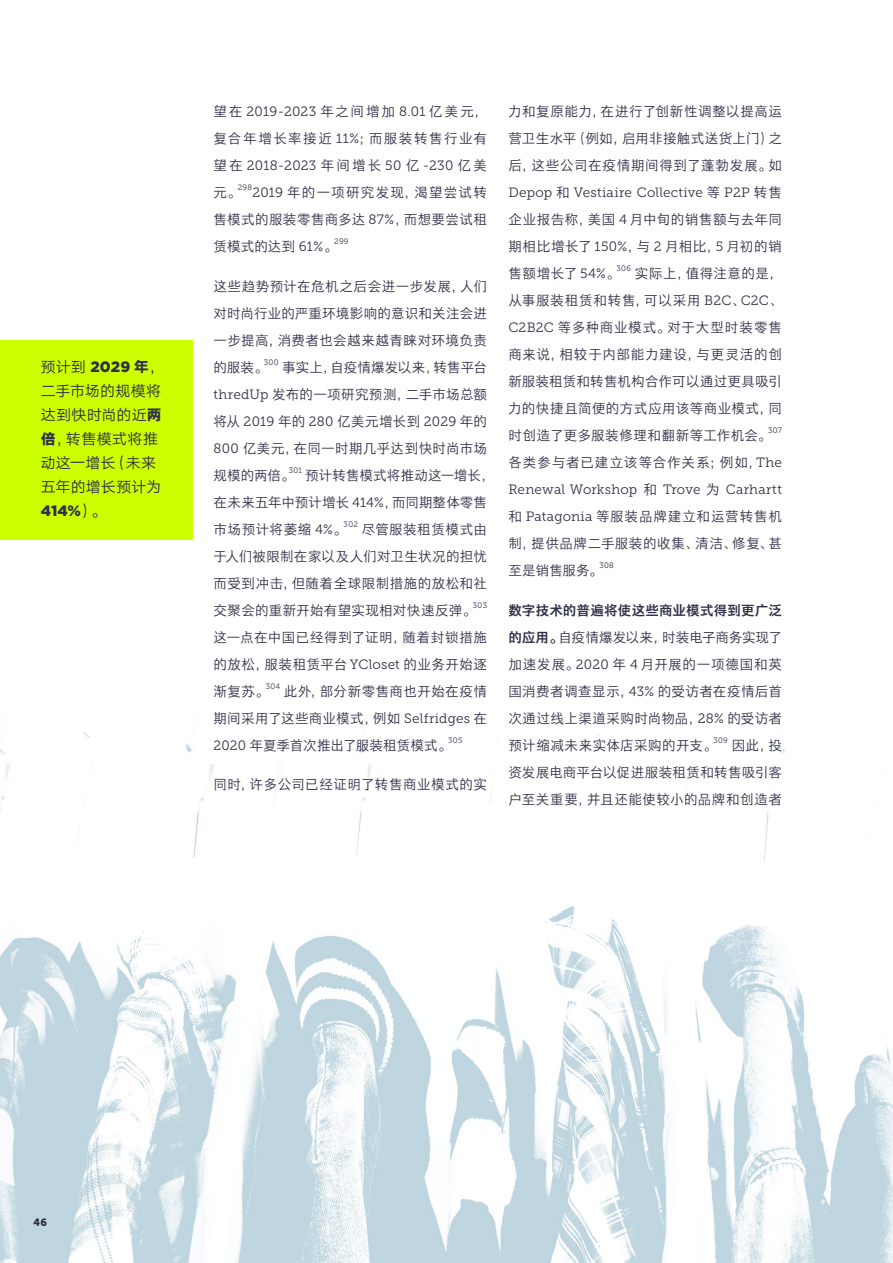
<style>
.page{position:relative;width:893px;height:1263px;background:#fff}
.page>*{position:absolute;margin:0;border:0;box-sizing:border-box;transform-origin:0 0}
.t1{font:15px/24px "HY Qi Hei EZS";letter-spacing:.005em;color:#2f2f46}
.t2{font:900 15px "Gotham";color:#2f2f46}
.t3{font:13.5px/27px "HY Tie Xian Hei DEJ";letter-spacing:.03em;color:#2f2f46;text-align:justify}
.t4{font:13.5px "Museo Slab 300";letter-spacing:.02em;color:#2f2f46}
.t5{font:13.5px/27px "HY Tie Xian Hei DEJ";letter-spacing:.01em;color:#2f2f46}
.t6{font:13.5px "HY Tie Xian Hei DEJ";letter-spacing:.08em;color:#2f2f46}
.t7{font:13.5px "HY Tie Xian Hei DEJ";letter-spacing:.11em;color:#2f2f46}
.t8{font:13.5px "HY Tie Xian Hei FEJ";letter-spacing:.01em;color:#2f2f46}
.t9{font:10.5px "Museo Slab 900";color:#2f2f46}
.t10{font:7.8px "Museo Slab 300";letter-spacing:.035em;color:#2f2f46}
.s1{font-family:"Gotham";font-weight:900}
.s2{font-family:"HY Qi Hei IZW"}
.s3{font-family:"HY Qi Hei EZS";font-weight:400}
.s4{font-family:"HY Tie Xian Hei DEJ"}
.s5{font-family:"Museo Slab 300"}
.s6{font-family:"HY Tie Xian Hei FEJ"}
</style>
<div class="page">
<img style="left:0;top:732px;width:893px;height:531px">
<div style="left:0;top:340px;width:192px;height:200px;background:#cf0"></div>
<p class="t1" style="left:41px;top:355px;width:123px">䎖㚧勢 <span class="s1">2029</span> <span class="s2">灭</span>䯖鲈忲壈鯫艊㓇浧啔㫊勢寚暚啹艊㫝<span class="s2">N丙</span>䯖㩸綈浧媀啔扢誤㫥酽亱䂏䯒梥棾鲕妘艊亱䂏䎖㚧踵</p>
<p class="t2" style="left:41px;top:501px;width:66px">414%<span class="s3">䯓、</span></p>
<p class="t4" style="left:213px;top:104px;width:275px"><span class="s4">望在</span> 2019-2023 <span class="s4">年之间增加</span> 8.01 <span class="s4">亿美元，</span></p>
<p class="t7" style="left:213px;top:129px;width:275px">复合年增长率接近 <span class="s5">11%</span>；而服装转售行业有</p>
<p class="t4" style="left:213px;top:158px;width:275px"><span class="s4">望在</span> 2018-2023 <span class="s4">年间增长</span> 50 <span class="s4">亿</span> -230 <span class="s4">亿美</span></p>
<p class="t3" style="left:213px;top:178px;width:28px">元。</p>
<p class="t10" style="left:238px;top:183px;width:16px">298</p>
<p class="t3" style="left:213px;top:178px;width:275px;text-indent:39px"><span class="s5">2019</span> 年的一项研究发现，渴望尝试转售模式的服装零售商多达 <span class="s5">87%</span>，而想要尝试租赁模式的达到 <span class="s5">61%</span>。</p>
<p class="t10" style="left:334px;top:237px;width:16px">299</p>
<p class="t3" style="left:213px;top:272px;width:275px">这些趋势预计在危机之后会进一步发展，人们对时尚行业的严重环境影响的意识和关注会进一步提高，消费者也会越来越青睐对环境负责的服装。</p>
<p class="t10" style="left:264px;top:358px;width:16px">300</p>
<p class="t3" style="left:213px;top:353px;width:275px;text-indent:69px">事实上，自疫情爆发以来，转售平台<span class="s5">thredUp</span> 发布的一项研究预测，二手市场总额将从 <span class="s5">2019</span> 年的 <span class="s5">280</span> 亿美元增长到 <span class="s5">2029</span> 年的<span class="s5">800</span> 亿美元，在同一时期几乎达到快时尚市场规模的两倍。</p>
<p class="t10" style="left:289px;top:466px;width:15px">301</p>
<p class="t5" style="left:213px;top:461px;width:282px;text-indent:92px">预计转售模式将推动这一增长，在未来五年中预计增长 <span class="s5">414%</span>，而同期整体零售市场预计将萎缩 <span class="s5">4%</span>。</p>
<p class="t10" style="left:344px;top:520px;width:16px">302</p>
<p class="t3" style="left:213px;top:515px;width:275px;text-indent:148px">尽管服装租赁模式由于人们被限制在家以及人们对卫生状况的担忧而受到冲击，但随着全球限制措施的放松和社交聚会的重新开始有望实现相对快速反弹。</p>
<p class="t10" style="left:473px;top:601px;width:16px">303</p>
<p class="t3" style="left:213px;top:623px;width:275px">这一点在中国已经得到了证明，随着封锁措施的放松，服装租赁平台 <span class="s5">YCloset</span> 的业务开始逐渐复苏。</p>
<p class="t10" style="left:266px;top:682px;width:16px">304</p>
<p class="t3" style="left:213px;top:677px;width:275px;text-indent:70px">此外，部分新零售商也开始在疫情期间采用了这些商业模式，例如 <span class="s5">Selfridges</span> 在<span class="s5">2020</span> 年夏季首次推出了服装租赁模式。</p>
<p class="t10" style="left:448px;top:736px;width:16px">305</p>
<p class="t3" style="left:213px;top:771px;width:275px">同时，许多公司已经证明了转售商业模式的实</p>
<p class="t3" style="left:508px;top:97px;width:275px">力和复原能力，在进行了创新性调整以提高运营卫生水平（例如，启用非接触式送货上门）之后，这些公司在疫情期间得到了蓬勃发展。如</p>
<p class="t4" style="left:508px;top:185px;width:275px">Depop <span class="s4">和</span> Vestiaire Collective <span class="s4">等</span> P2P <span class="s4">转售</span></p>
<p class="t3" style="left:508px;top:205px;width:275px">企业报告称，美国 <span class="s5">4</span> 月中旬的销售额与去年同期相比增长了 <span class="s5">150%</span>，与 <span class="s5">2</span> 月相比，<span class="s5">5</span> 月初的销售额增长了 <span class="s5">54%</span>。</p>
<p class="t10" style="left:617px;top:264px;width:16px">306</p>
<p class="t3" style="left:508px;top:259px;width:275px;text-indent:126px">实际上，值得注意的是，从事服装租赁和转售，可以采用 <span class="s5">B2C</span>、<span class="s5">C2C</span>、<span class="s5">C2B2C</span> 等多种商业模式。对于大型时装零售商来说，相较于内部能力建设，与更灵活的创新服装租赁和转售机构合作可以通过更具吸引力的快捷且简便的方式应用该等商业模式，同时创造了更多服装修理和翻新等工作机会。</p>
<p class="t10" style="left:768px;top:426px;width:15px">307</p>
<p class="t6" style="left:508px;top:453px;width:275px">各类参与者已建立该等合作关系；例如，<span class="s5">The</span></p>
<p class="t4" style="left:508px;top:482px;width:275px">Renewal Workshop <span class="s4">和</span> Trove <span class="s4">为</span> Carhartt</p>
<p class="t3" style="left:508px;top:502px;width:275px">和 <span class="s5">Patagonia</span> 等服装品牌建立和运营转售机制，提供品牌二手服装的收集、清洁、修复、甚至是销售服务。</p>
<p class="t10" style="left:599px;top:561px;width:16px">308</p>
<p class="t8" style="left:508px;top:601px;width:275px">数字技术的普遍将使这些商业模式得到更广泛</p>
<p class="t3" style="left:508px;top:623px;width:275px"><span class="s6">的应用。</span>自疫情爆发以来，时装电子商务实现了加速发展。<span class="s5">2020</span> 年 <span class="s5">4</span> 月开展的一项德国和英国消费者调查显示，<span class="s5">43%</span> 的受访者在疫情后首次通过线上渠道采购时尚物品，<span class="s5">28%</span> 的受访者预计缩减未来实体店采购的开支。</p>
<p class="t10" style="left:713px;top:736px;width:16px">309</p>
<p class="t3" style="left:508px;top:731px;width:275px;text-indent:223px">因此，投资发展电商平台以促进服装租赁和转售吸引客户至关重要，并且还能使较小的品牌和创造者</p>
<p class="t9" style="left:34px;top:1216px;width:15px">46</p>
</div>
